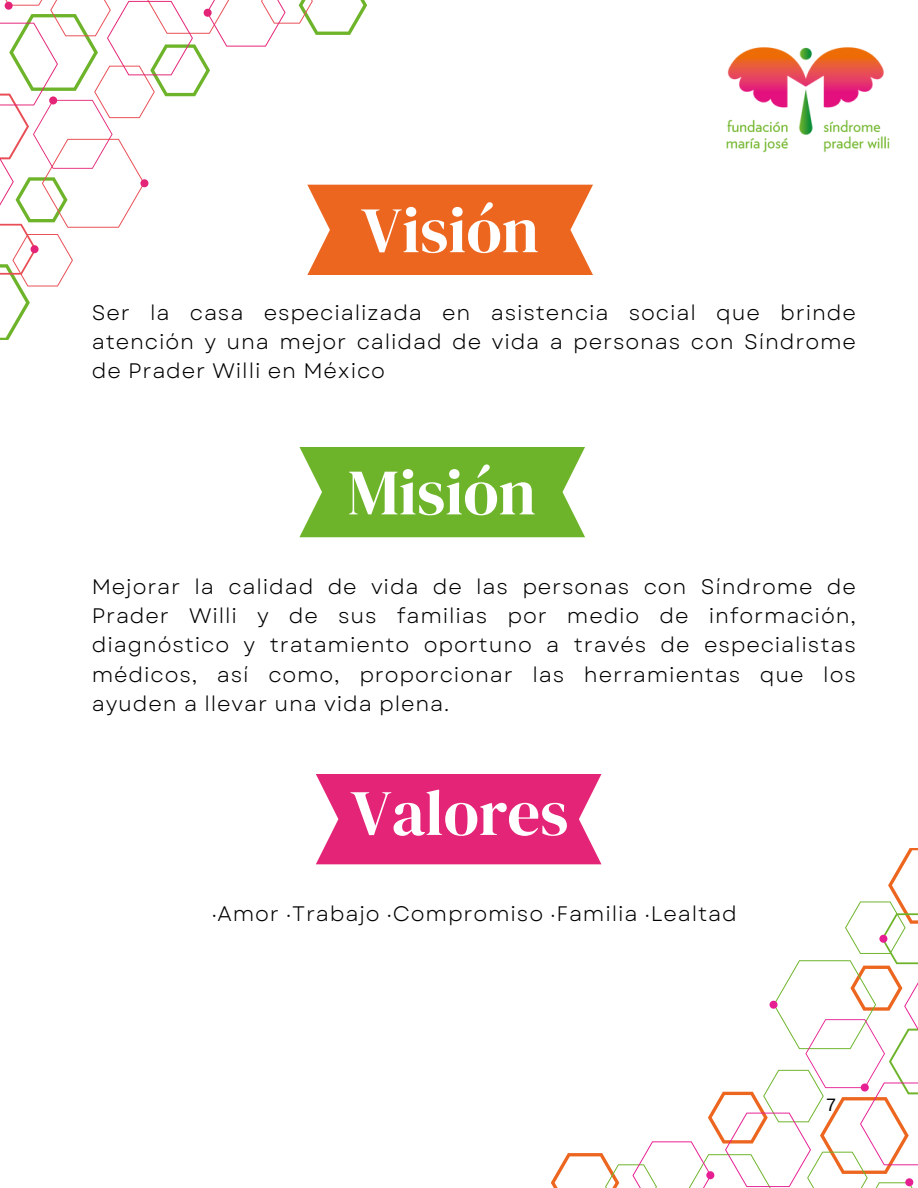
<style>
.page{position:relative;width:918px;height:1188px;background:#fff}
.page>*{position:absolute;margin:0;border:0;box-sizing:border-box;transform-origin:0 0}
.t1{font:64.65px "DM Serif Display";color:#fff}
.t2{font:21px/29.2px "Garet";letter-spacing:.04em;color:#000;text-align:justify}
.t3{font:18px "Arimo";color:#000}
</style>
<div class="page">
<img style="left:726px;top:47px;width:164px;height:106px">
<div style="left:367px;top:185px;width:226px;height:90px;background:#ec6620"></div>
<svg style="left:299px;top:447px;width:286px;height:90px;background:#79ba3c"></svg>
<svg style="left:316px;top:774px;width:285px;height:90px;background:#e63481"></svg>
<svg style="left:551px;top:848px;width:367px;height:340px"></svg>
<svg style="left:605px;top:901px;width:313px;height:287px"></svg>
<svg style="left:632px;top:935px;width:286px;height:253px"></svg>
<svg style="left:0;top:0;width:367px;height:340px"></svg>
<svg style="left:0;top:0;width:313px;height:286px"></svg>
<svg style="left:0;top:0;width:286px;height:253px"></svg>
<p class="t1" style="left:361px;top:185px;width:179px">Visión</p>
<h1 class="t2" style="left:92px;top:298px;width:766px">Ser la casa especializada en asistencia social que brinde atención y una mejor calidad de vida a personas con Síndrome de Prader Willi en México</h1>
<p class="t1" style="left:348px;top:447px;width:190px">Misión</p>
<h2 class="t2" style="left:92px;top:572px;width:766px">Mejorar la calidad de vida de las personas con Síndrome de Prader Willi y de sus familias por medio de información, diagnóstico y tratamiento oportuno a través de especialistas médicos, así como, proporcionar las herramientas que los ayuden a llevar una vida plena.</h2>
<h1 class="t1" style="left:351px;top:768px;width:219px">Valores</h1>
<h2 class="t2" style="left:212px;top:899px;width:527px">·Amor ·Trabajo ·Compromiso ·Familia ·Lealtad</h2>
<p class="t3" style="left:826px;top:1095px;width:12px">7</p>
</div>
